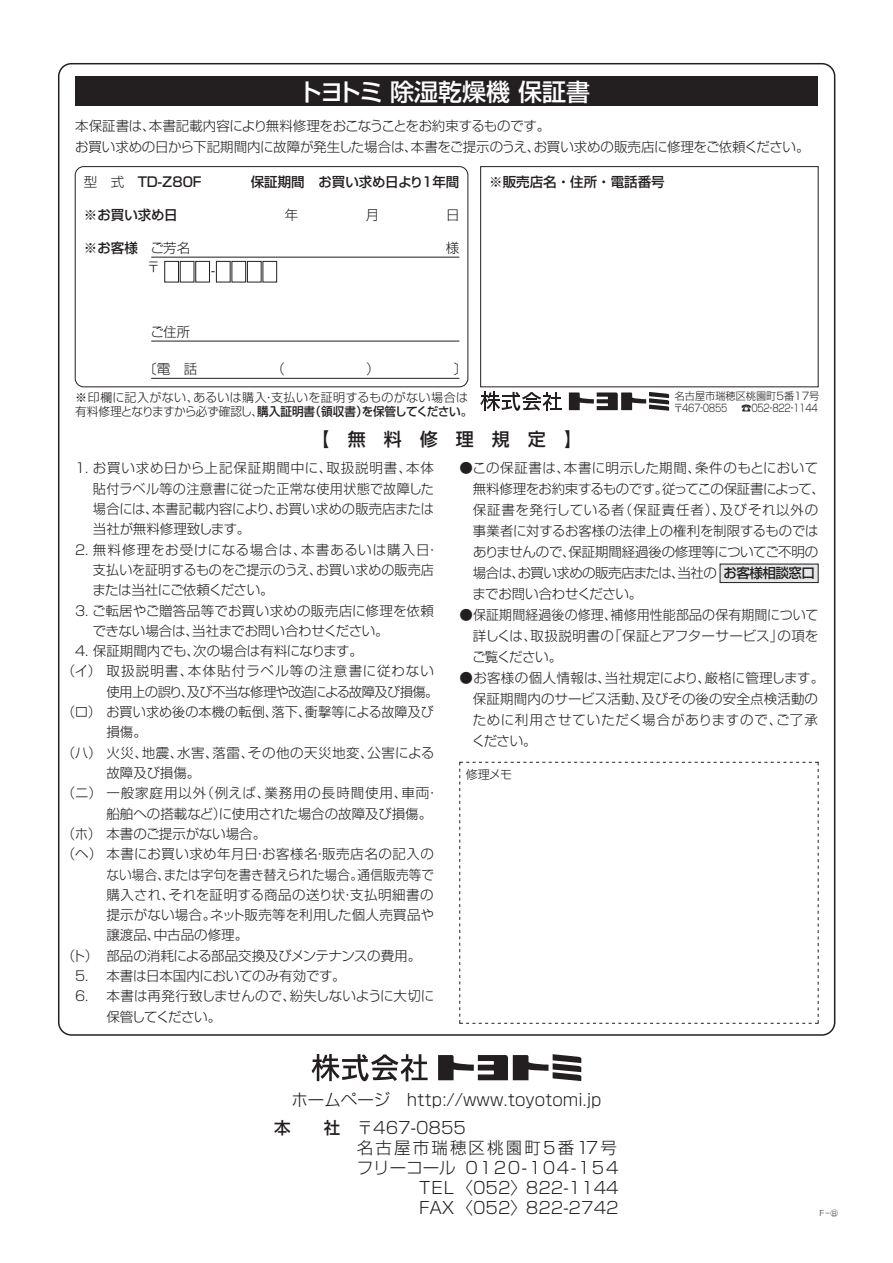
<style>
.page{position:relative;width:893px;height:1263px;background:#fff}
.page>*{position:absolute;margin:0;border:0;box-sizing:border-box;transform-origin:0 0}
.t1{font:500 24px "Shin Go Pro";color:#fff}
.t2{font:500 18px "Shin Go Pro";letter-spacing:1em;color:#231f20}
.t3{font:300 16.5px "Shin Go Pro";color:#231f20}
.t4{font:300 16.5px "Shin Go Pro";letter-spacing:.095em;color:#231f20}
.t5{font:300 16.5px "Shin Go Pro";letter-spacing:.13em;color:#231f20}
.t6{font:300 13.5px/20.2px "Shin Go Pro";color:#231f20}
.t7{font:300 13.5px/20.2px "Shin Go Pro";color:#231f20;scale:.93 1}
.t8{font:300 13.5px/21px "Shin Go Pro";letter-spacing:-.02em;color:#231f20}
.t9{font:500 13.5px "Shin Go Pro";color:#231f20}
.t10{font:300 13.5px/20.2px "Shin Go Pro";letter-spacing:.025em;color:#231f20}
.t11{font:300 13.5px "Shin Go Pro";letter-spacing:.04em;color:#231f20}
.t12{font:300 13.5px/20.2px "Shin Go Pro";letter-spacing:.09em;color:#231f20}
.t13{font:300 13.5px "Shin Go Pro";letter-spacing:.065em;color:#231f20}
.t14{font:300 13.5px "Shin Go Pro";letter-spacing:-.05em;color:#231f20}
.t15{font:300 12px/14.4px "Shin Go Pro";letter-spacing:.03em;color:#231f20}
.t16{font:300 10.5px/11.7px "Shin Go Pro";color:#231f20;text-align:right}
.t17{font:300 10.5px "Shin Go Pro";letter-spacing:-.21em;color:#231f20}
.t18{font:300 7.5px "Shin Go Pro";color:#231f20}
.t19{font:300 6px "Shin Go Pro";color:#231f20}
.s1{font-weight:300}
.s2{font-weight:500}
</style>
<div class="page">
<div style="left:720px;top:564px;width:98px;height:18px;background:#e6e7e9"></div>
<div style="left:720px;top:564px;width:98px;height:19px;border:1px solid #231f20"></div>
<div style="left:75px;top:166px;width:393px;height:221px;border:1px solid #231f20;border-radius:9px"></div>
<div style="left:480px;top:166px;width:338px;height:221px;border:1px solid #231f20"></div>
<hr style="left:151px;top:378px;width:308px;height:1px;background:#231f20">
<hr style="left:151px;top:341px;width:308px;height:1px;background:#231f20">
<hr style="left:151px;top:257px;width:308px;height:1px;background:#231f20">
<div style="left:164px;top:261px;width:15px;height:21px;border:1px solid #231f20"></div>
<div style="left:180px;top:261px;width:14px;height:21px;border:1px solid #231f20"></div>
<div style="left:195px;top:261px;width:15px;height:21px;border:1px solid #231f20"></div>
<div style="left:216px;top:261px;width:14px;height:21px;border:1px solid #231f20"></div>
<div style="left:232px;top:261px;width:14px;height:21px;border:1px solid #231f20"></div>
<div style="left:247px;top:261px;width:14px;height:21px;border:1px solid #231f20"></div>
<div style="left:263px;top:261px;width:14px;height:21px;border:1px solid #231f20"></div>
<svg style="left:459px;top:761px;width:360px;height:263px"></svg>
<div style="left:75px;top:76px;width:743px;height:30px;background:#231f20"></div>
<svg style="left:569px;top:392px;width:100px;height:19px"></svg>
<svg style="left:480px;top:392px;width:81px;height:19px"></svg>
<svg style="left:438px;top:1054px;width:143px;height:27px"></svg>
<svg style="left:312px;top:1054px;width:116px;height:27px"></svg>
<h1 class="t1" style="left:298px;top:72px;width:294px">トヨトミ 除湿乾燥機 保証書</h1>
<p class="t8" style="left:75px;top:114px;width:736px">本保証書は、本書記載内容により無料修理をおこなうことをお約束するものです。<br>お買い求めの日から下記期間内に故障が発生した場合は、本書をご提示のうえ、お買い求めの販売店に修理をご依頼ください。</p>
<p class="t9" style="left:84px;top:171px;width:119px"><span class="s1">型　式</span>　TD-Z80F</p>
<p class="t9" style="left:251px;top:171px;width:210px">保証期間　お買い求め日より1年間</p>
<p class="t9" style="left:489px;top:171px;width:177px">※販売店名・住所・電話番号</p>
<p class="t9" style="left:84px;top:204px;width:95px">※お買い求め日</p>
<p class="t9" style="left:84px;top:237px;width:108px">※お客様 <span class="s1">ご芳名</span></p>
<p class="t6" style="left:446px;top:236px;width:15px">様</p>
<p class="t6" style="left:147px;top:255px;width:15px">〒</p>
<p class="t6" style="left:150px;top:320px;width:41px">ご住所</p>
<p class="t15" style="left:75px;top:388px;width:399px">※印欄に記入がない、あるいは購入・支払いを証明するものがない場合は有料修理となりますから必ず確認し、<span class="s2">購入証明書（領収書）を保管してください。</span></p>
<h2 class="t2" style="left:311px;top:424px;width:272px">【無料修理規定】</h2>
<p class="t16" style="left:675px;top:389px;width:146px">名古屋市瑞穂区桃園町5番１７号☎０５２-８２２-１１４４</p>
<p class="t17" style="left:673px;top:399px;width:57px">〒４６７-０８５５</p>
<p class="t6" style="left:92px;top:456px;width:348px">お買い求め日から上記保証期間中に、取扱説明書、本体貼付ラベル等の注意書に従った正常な使用状態で故障した場合には、本書記載内容により、お買い求めの販売店または当社が無料修理致します。<br>無料修理をお受けになる場合は、本書あるいは購入日・支払いを証明するものをご提示のうえ、お買い求めの販売店または当社にご依頼ください。<br>ご転居やご贈答品等でお買い求めの販売店に修理を依頼できない場合は、当社までお問い合わせください。<br>保証期間内でも、次の場合は有料になります。</p>
<p class="t14" style="left:106px;top:680px;width:334px">使用上の誤り、及び不当な修理や改造による故障及び損傷。</p>
<p class="t6" style="left:106px;top:720px;width:42px">損傷。</p>
<p class="t6" style="left:106px;top:761px;width:96px">故障及び損傷。</p>
<p class="t6" style="left:106px;top:802px;width:327px">船舶への搭載など）に使用された場合の故障及び損傷。</p>
<p class="t6" style="left:73px;top:456px;width:26px">１．</p>
<p class="t6" style="left:73px;top:538px;width:26px">２．</p>
<p class="t6" style="left:73px;top:599px;width:26px">３．</p>
<p class="t12" style="left:62px;top:639px;width:374px;text-indent:12px">４．<br>（イ）取扱説明書、本体貼付ラベル等の注意書に従わない</p>
<p class="t6" style="left:62px;top:700px;width:374px">（ロ）お買い求め後の本機の転倒、落下、衝撃等による故障及び</p>
<p class="t11" style="left:62px;top:741px;width:374px">（ハ）火災、地震、水害、落雷、その他の天災地変、公害による</p>
<p class="t13" style="left:62px;top:782px;width:379px">（ニ）一般家庭用以外（例えば、業務用の長時間使用、車両・</p>
<p class="t10" style="left:62px;top:822px;width:374px">（ホ）本書のご提示がない場合。<br>（ヘ）本書にお買い求め年月日・お客様名・販売店名の記入の</p>
<p class="t6" style="left:73px;top:944px;width:27px;text-align:justify;text-indent:-12px">（ト）５．６．</p>
<p class="t7" style="left:106px;top:863px;width:354px">ない場合、または字句を書き替えられた場合。通信販売等で購入され、それを証明する商品の送り状・支払明細書の提示がない場合。ネット販売等を利用した個人売買品や譲渡品、中古品の修理。<br>部品の消耗による部品交換及びメンテナンスの費用。本書は日本国内においてのみ有効です。<br>本書は再発行致しませんので、紛失しないように大切に保管してください。</p>
<p class="t6" style="left:472px;top:456px;width:354px;line-height:21px;text-indent:-13px">●この保証書は、本書に明示した期間、条件のもとにおいて無料修理をお約束するものです。従ってこの保証書によって、保証書を発行している者（保証責任者）、及びそれ以外の事業者に対するお客様の法律上の権利を制限するものではありませんので、保証期間経過後の修理等についてご不明の場合は、お買い求めの販売店または、当社の<span class="s2">お客様相談窓口</span>までお問い合わせください。</p>
<p class="t6" style="left:472px;top:603px;width:348px;line-height:21px;text-align:justify;text-indent:-13px">●保証期間経過後の修理、補修用性能部品の保有期間について詳しくは、取扱説明書の「保証とアフターサービス」の項をご覧ください。</p>
<p class="t6" style="left:472px;top:666px;width:354px;line-height:21px;text-indent:-12px">●お客様の個人情報は、当社規定により、厳格に管理します。保証期間内のサービス活動、及びその後の安全点検活動のために利用させていただく場合がありますので、ご了承ください。</p>
<p class="t15" style="left:466px;top:766px;width:48px">修理メモ</p>
<p class="t3" style="left:291px;top:1086px;width:312px">ホームページ　http://www.toyotomi.jp</p>
<p class="t3" style="left:274px;top:1114px;width:193px"><span class="s2">本　　社</span> 〒467-0855</p>
<p class="t5" style="left:357px;top:1134px;width:262px">名古屋市瑞穂区桃園町5番17号</p>
<p class="t4" style="left:357px;top:1154px;width:263px">フリーコール 0120-104-154</p>
<p class="t3" style="left:419px;top:1174px;width:201px">TEL 〈052〉822-1144</p>
<p class="t3" style="left:419px;top:1194px;width:201px">FAX 〈052〉822-2742</p>
<p class="t18" style="left:820px;top:1207px;width:20px">F－◯</p>
<p class="t19" style="left:832px;top:1208px;width:6px">B</p>
</div>
